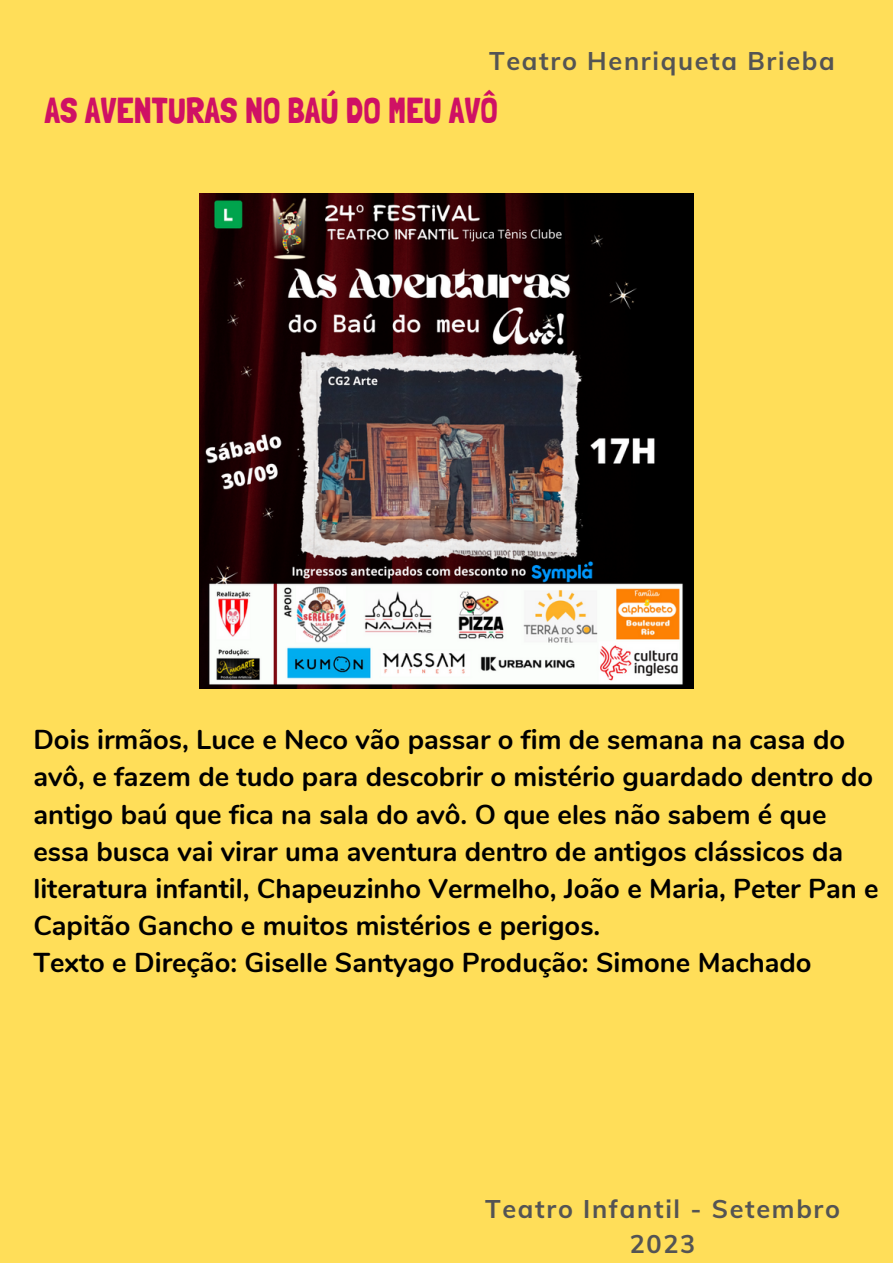
<style>
.page{position:relative;width:893px;height:1264px;background:#fff}
.page>*{position:absolute;margin:0;border:0;box-sizing:border-box;transform-origin:0 0}
.t1{font:36px "Londrina Solid";color:#cf1164}
.t2{font:700 27.3px/37px "Nunito";color:#000}
.t3{font:25.2px/35px "RTL Bayan Bold";letter-spacing:.065em;color:#545454;text-align:center}
</style>
<div class="page">
<div style="left:0;top:0;width:892px;height:1262px;background:#ffde59"></div>
<img style="left:199px;top:194px;width:494px;height:494px">
<p class="t3" style="left:489px;top:43px;width:347px">Teatro Henriqueta Brieba</p>
<p class="t1" style="left:44px;top:89px;width:455px">AS AVENTURAS NO BAÚ DO MEU AVÔ</p>
<p class="t2" style="left:33px;top:722px;width:846px">Dois irmãos, Luce e Neco vão passar o fim de semana na casa do avô, e fazem de tudo para descobrir o mistério guardado dentro do antigo baú que fica na sala do avô. O que eles não sabem é que essa busca vai virar uma aventura dentro de antigos clássicos da literatura infantil, Chapeuzinho Vermelho, João e Maria, Peter Pan e Capitão Gancho e muitos mistérios e perigos.</p>
<p class="t2" style="left:33px;top:944px;width:779px">Texto e Direção: Giselle Santyago Produção: Simone Machado</p>
<p class="t3" style="left:485px;top:1190px;width:356px">Teatro Infantil - Setembro<br>2023</p>
</div>
